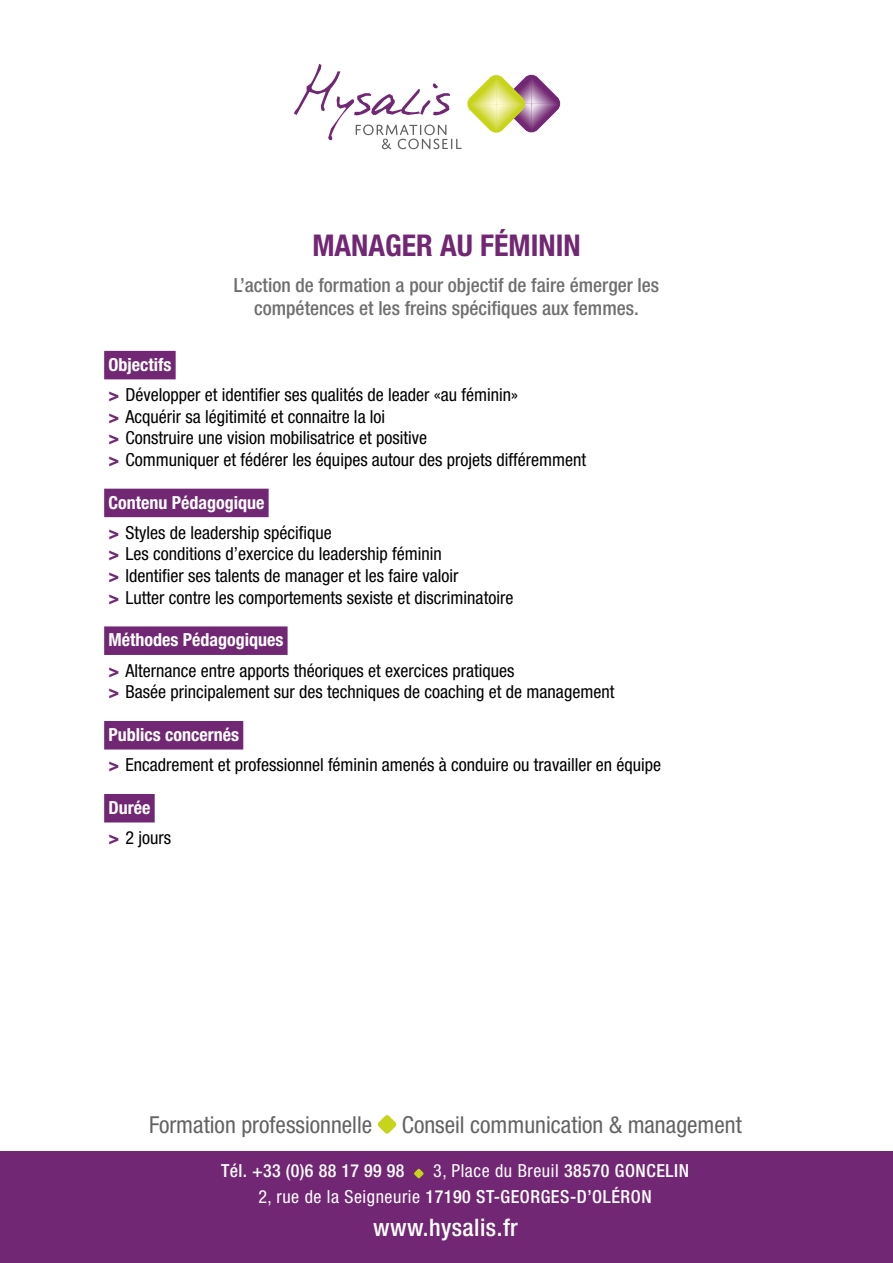
<style>
.page{position:relative;width:893px;height:1263px;background:#fff}
.page>*{position:absolute;margin:0;border:0;box-sizing:border-box;transform-origin:0 0}
.t1{font:700 condensed 30px "Helvetica Neue";color:#712773}
.t2{font:500 condensed 24.15px "Helvetica Neue";letter-spacing:.02em;color:#fff}
.t3{font:condensed 23.4px "Helvetica Neue";color:#646363}
.t4{font:500 condensed 19.5px/23.4px "Helvetica Neue";color:#706f6f;text-align:center}
.t5{font:condensed 18px/30.2px "Helvetica Neue";color:#000}
.t6{font:500 condensed 18px/25.5px "Helvetica Neue";letter-spacing:.03em;color:#fff}
.s1{font-weight:700;color:#fff}
.s2{font-weight:900;color:#712773}
.s3{font-weight:400}
</style>
<div class="page">
<svg style="left:294px;top:64px;width:267px;height:85px"></svg>
<div style="left:0;top:1151px;width:893px;height:112px;background:#712773"></div>
<svg style="left:377px;top:1115px;width:20px;height:19px"></svg>
<svg style="left:414px;top:1169px;width:10px;height:9px"></svg>
<div style="left:104px;top:351px;width:72px;height:28px;background:#712773"></div>
<div style="left:104px;top:489px;width:165px;height:28px;background:#712773"></div>
<div style="left:104px;top:626px;width:184px;height:29px;background:#712773"></div>
<div style="left:104px;top:721px;width:139px;height:28px;background:#712773"></div>
<div style="left:104px;top:794px;width:51px;height:28px;background:#712773"></div>
<h1 class="t1" style="left:312px;top:227px;width:270px">MANAGER AU FÉMININ</h1>
<p class="t4" style="left:234px;top:273px;width:427px">L’action de formation a pour objectif de faire émerger les compétences et les freins spécifiques aux femmes.</p>
<p class="t5" style="left:108px;top:349px;width:411px"><span class="s1">Objectifs<br></span><span class="s2">&gt;</span> Développer et identifier ses qualités de leader «au féminin»</p>
<p class="t5" style="left:108px;top:405px;width:479px;line-height:21.6px"><span class="s2">&gt;</span> Acquérir sa légitimité et connaitre la loi<br><span class="s2">&gt;</span> Construire une vision mobilisatrice et positive<br><span class="s2">&gt;</span> Communiquer et fédérer les équipes autour des projets différemment</p>
<p class="t5" style="left:108px;top:487px;width:225px"><span class="s1">Contenu Pédagogique<br></span><span class="s2">&gt;</span> Styles de leadership spécifique</p>
<p class="t5" style="left:108px;top:543px;width:406px;line-height:21.6px"><span class="s2">&gt;</span> Les conditions d’exercice du leadership féminin<br><span class="s2">&gt;</span> Identifier ses talents de manager et les faire valoir<br><span class="s2">&gt;</span> Lutter contre les comportements sexiste et discriminatoire</p>
<p class="t5" style="left:108px;top:625px;width:408px"><span class="s1">Méthodes Pédagogiques<br></span><span class="s2">&gt;</span> Alternance entre apports théoriques et exercices pratiques</p>
<p class="t5" style="left:108px;top:676px;width:507px"><span class="s2">&gt;</span> Basée principalement sur des techniques de coaching et de management</p>
<p class="t5" style="left:108px;top:719px;width:554px"><span class="s1">Publics concernés<br></span><span class="s2">&gt;</span> Encadrement et professionnel féminin amenés à conduire ou travailler en équipe</p>
<p class="t5" style="left:108px;top:792px;width:64px"><span class="s1">Durée<br></span><span class="s2">&gt;</span> 2 jours</p>
<p class="t3" style="left:149px;top:1111px;width:225px">Formation professionnelle</p>
<p class="t3" style="left:402px;top:1111px;width:341px">Conseil communication &amp; management</p>
<p class="t6" style="left:221px;top:1158px;width:185px">Tél. +33 (0)6 88 17 99 98</p>
<p class="t6" style="left:258px;top:1158px;width:432px;text-indent:175px"><span class="s3">3, Place du Breuil</span> 38570 GONCELIN<br><span class="s3">2, rue de la Seigneurie</span> 17190 ST-GEORGES-D’OLÉRON</p>
<h2 class="t2" style="left:373px;top:1213px;width:146px">www.hysalis.fr</h2>
</div>
